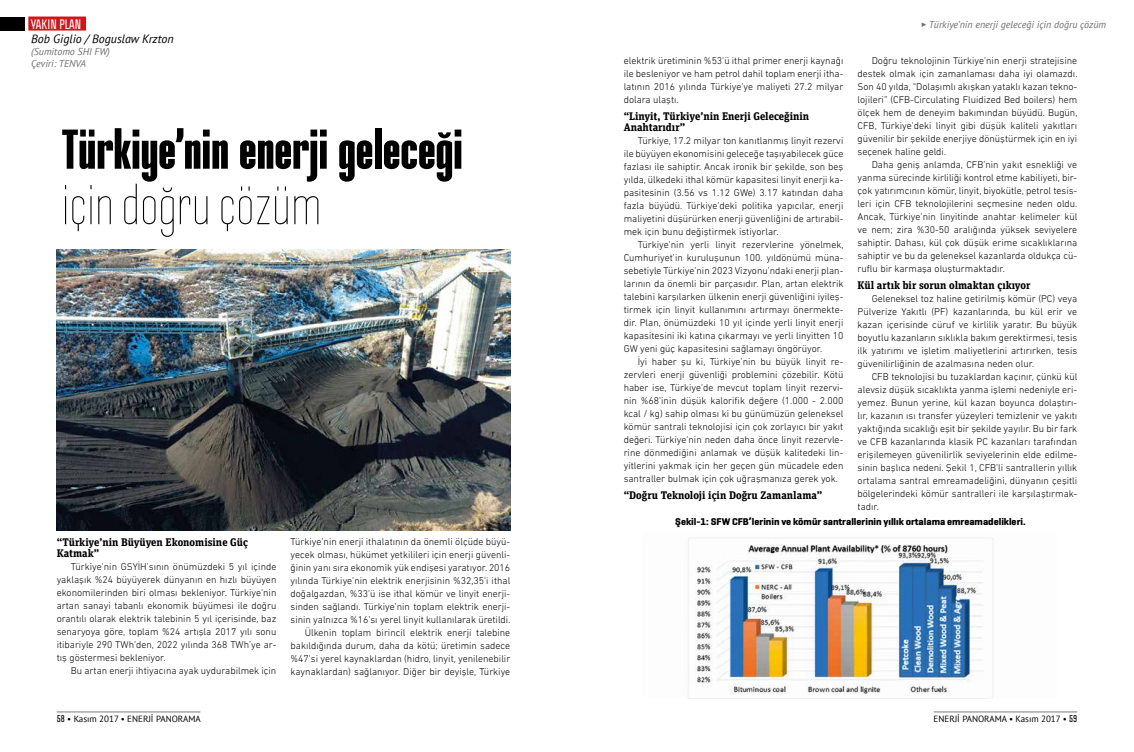
<style>
.page{position:relative;width:1134px;height:752px;background:#fff}
.page>*{position:absolute;margin:0;border:0;box-sizing:border-box;transform-origin:0 0}
.t1{font:900 55.9px "Ristretto Pro";color:#000}
.t2{font:100 55.9px "Ristretto Pro";color:#000}
.t3{font:italic 12px "PT Sans";color:#000}
.t4{font:700 12px "Politica Condensed";letter-spacing:.01em;color:#fff}
.t5{font:700 11px/11px "Unit Slab Pro";color:#000}
.t6{font:300 10px/13px "DIN Next LT Pro";color:#000;text-align:justify}
.t7{font:700 10px "Geogrotesque";color:#000}
.t8{font:italic 10px/12px "PT Sans";color:#706f6f}
.t9{font:9px "PT Sans";color:#000}
.s1{font-family:"Unit Slab Pro"}
.s2{font-family:"Politica Condensed";font-weight:700}
</style>
<div class="page">
<img style="left:688px;top:538px;width:306px;height:158px">
<img style="left:57px;top:249px;width:453px;height:281px">
<hr style="left:57px;top:711px;width:143px;height:1px;background:#7c7b7b">
<hr style="left:934px;top:711px;width:143px;height:1px;background:#7c7b7b">
<div style="left:0;top:17px;width:25px;height:13px;background:#000"></div>
<div style="left:28px;top:17px;width:58px;height:14px;background:#cd171a"></div>
<p class="t4" style="left:31px;top:15px;width:52px">YAKIN PLAN</p>
<p class="t8" style="left:921px;top:18px;width:186px"><span class="s1">▶</span> Türkiye’nin enerji geleceği için doğru çözüm</p>
<p class="t3" style="left:31px;top:31px;width:144px">Bob Giglio / Boguslaw Krzton</p>
<p class="t8" style="left:31px;top:46px;width:80px">(Sumitomo SHI FW)<br>Çeviri: TENVA</p>
<p class="t6" style="left:624px;top:54px;width:221px">elektrik üretiminin %53’ü ithal primer enerji kaynağı ile besleniyor ve ham petrol dahil toplam enerji itha&shy;latının 2016 yılında Türkiye’ye maliyeti 27.2 milyar dolara ulaştı.</p>
<p class="t5" style="left:624px;top:110px;width:187px">“Linyit, Türkiye’nin Enerji Geleceğinin<br>Anahtarıdır”</p>
<p class="t6" style="left:624px;top:134px;width:221px;text-indent:14px">Türkiye, 17.2 milyar ton kanıtlanmış linyit rezervi ile büyüyen ekonomisini geleceğe taşıyabilecek güce fazlası ile sahiptir. Ancak ironik bir şekilde, son beş yılda, ülkedeki ithal kömür kapasitesi linyit enerji ka&shy;pasitesinin (3.56 vs 1.12 GWe) 3.17 katından daha fazla büyüdü. Türkiye’deki politika yapıcılar, enerji maliyetini düşürürken enerji güvenliğini de artırabil&shy;mek için bunu değiştirmek istiyorlar.</p>
<p class="t6" style="left:624px;top:238px;width:221px;text-indent:14px">Türkiye’nin yerli linyit rezervlerine yönelmek, Cumhuriyet’in kuruluşunun 100. yıldönümü müna&shy;sebetiyle Türkiye’nin 2023 Vizyonu’ndaki enerji plan&shy;larının da önemli bir parçasıdır. Plan, artan elektrik talebini karşılarken ülkenin enerji güvenliğini iyileş&shy;tirmek için linyit kullanımını artırmayı önermekte&shy;dir. Plan, önümüzdeki 10 yıl içinde yerli linyit enerji kapasitesini iki katına çıkarmayı ve yerli linyitten 10<br>GW yeni güç kapasitesini sağlamayı öngörüyor.</p>
<p class="t6" style="left:624px;top:355px;width:221px;text-indent:14px">İyi haber şu ki, Türkiye’nin bu büyük linyit re&shy;zervleri enerji güvenliği problemini çözebilir. Kötü haber ise, Türkiye’de mevcut toplam linyit rezervi&shy;nin %68’inin düşük kalorifik değere (1.000 - 2.000 kcal / kg) sahip olması ki bu günümüzün geleneksel kömür santrali teknolojisi için çok zorlayıcı bir yakıt değeri. Türkiye’nin neden daha önce linyit rezervle&shy;rine dönmediğini anlamak ve düşük kalitedeki lin&shy;yitlerini yakmak için her geçen gün mücadele eden santraller bulmak için çok uğraşmanıza gerek yok.</p>
<p class="t5" style="left:624px;top:489px;width:200px">“Doğru Teknoloji için Doğru Zamanlama”</p>
<p class="t6" style="left:857px;top:54px;width:221px;text-indent:14px">Doğru teknolojinin Türkiye’nin enerji stratejisine destek olmak için zamanlaması daha iyi olamazdı.<br>Son 40 yılda, “Dolaşımlı akışkan yataklı kazan tekno&shy;lojileri” (CFB-Circulating Fluidized Bed boilers) hem ölçek hem de deneyim bakımından büyüdü. Bugün, CFB, Türkiye’deki linyit gibi düşük kaliteli yakıtları güvenilir bir şekilde enerjiye dönüştürmek için en iyi seçenek haline geldi.</p>
<p class="t6" style="left:857px;top:158px;width:221px;text-indent:14px">Daha geniş anlamda, CFB’nin yakıt esnekliği ve yanma sürecinde kirliliği kontrol etme kabiliyeti, bir&shy;çok yatırımcının kömür, linyit, biyokütle, petrol tesis&shy;leri için CFB teknolojilerini seçmesine neden oldu.<br>Ancak, Türkiye’nin linyitinde anahtar kelimeler kül ve nem; zira %30-50 aralığında yüksek seviyelere sahiptir. Dahası, kül çok düşük erime sıcaklıklarına sahiptir ve bu da geleneksel kazanlarda oldukça cü&shy;ruflu bir karmaşa oluşturmaktadır.</p>
<p class="t5" style="left:857px;top:279px;width:174px">Kül artık bir sorun olmaktan çıkıyor</p>
<p class="t6" style="left:857px;top:292px;width:221px;text-indent:14px">Geleneksel toz haline getirilmiş kömür (PC) veya Pülverize Yakıtlı (PF) kazanlarında, bu kül erir ve kazan içerisinde cüruf ve kirlilik yaratır. Bu büyük boyutlu kazanların sıklıkla bakım gerektirmesi, tesis ilk yatırımı ve işletim maliyetlerini artırırken, tesis güvenilirliğinin de azalmasına neden olur.</p>
<p class="t6" style="left:857px;top:370px;width:221px;text-indent:14px">CFB teknolojisi bu tuzaklardan kaçınır, çünkü kül alevsiz düşük sıcaklıkta yanma işlemi nedeniyle eri&shy;yemez. Bunun yerine, kül kazan boyunca dolaştırı&shy;lır, kazanın ısı transfer yüzeyleri temizlenir ve yakıtı yaktığında sıcaklığı eşit bir şekilde yayılır. Bu bir fark ve CFB kazanlarında klasik PC kazanları tarafından erişilemeyen güvenilirlik seviyelerinin elde edilme&shy;sinin başlıca nedeni. Şekil 1, CFB’li santrallerin yıllık ortalama santral emreamadeliğini, dünyanın çeşitli bölgelerindeki kömür santralleri ile karşılaştırmak&shy;tadır.</p>
<p class="t7" style="left:675px;top:515px;width:352px">Şekil-1: SFW CFB’lerinin ve kömür santrallerinin yıllık ortalama emreamadelikleri.</p>
<h1 class="t1" style="left:62px;top:116px;width:403px">Türkiye’nin enerji geleceği</h1>
<h1 class="t2" style="left:62px;top:174px;width:261px">için doğru çözüm</h1>
<p class="t5" style="left:57px;top:536px;width:193px">“Türkiye’nin Büyüyen Ekonomisine Güç<br>Katmak”</p>
<p class="t6" style="left:57px;top:560px;width:221px;text-indent:14px">Türkiye’nin GSYİH’sının önümüzdeki 5 yıl içinde yaklaşık %24 büyüyerek dünyanın en hızlı büyüyen ekonomilerinden biri olması bekleniyor. Türkiye’nin artan sanayi tabanlı ekonomik büyümesi ile doğru orantılı olarak elektrik talebinin 5 yıl içerisinde, baz senaryoya göre, toplam %24 artışla 2017 yılı sonu itibariyle 290 TWh’den, 2022 yılında 368 TWh’ye ar&shy;tış göstermesi bekleniyor.</p>
<p class="t6" style="left:71px;top:664px;width:207px">Bu artan enerji ihtiyacına ayak uydurabilmek için</p>
<p class="t6" style="left:291px;top:534px;width:221px;text-align:right">Türkiye’nin enerji ithalatının da önemli ölçüde büyü&shy;yecek olması, hükümet yetkilileri için enerji güvenli&shy;ğinin yanı sıra ekonomik yük endişesi yaratıyor. 2016 yılında Türkiye’nin elektrik enerjisinin %32,35’i ithal doğalgazdan, %33’ü ise ithal kömür ve linyit enerji&shy;sinden sağlandı. Türkiye’nin toplam elektrik enerji&shy;sinin yalnızca %16’sı yerel linyit kullanılarak üretildi.<br>Ülkenin toplam birincil elektrik enerji talebine bakıldığında durum, daha da kötü; üretimin sadece %47’si yerel kaynaklardan (hidro, linyit, yenilenebilir kaynaklardan) sağlanıyor. Diğer bir deyişle, Türkiye</p>
<p class="t9" style="left:57px;top:712px;width:146px"><span class="s2">58</span> • Kasım 2017 • ENERJİ PANORAMA</p>
<p class="t9" style="left:934px;top:712px;width:145px">ENERJİ PANORAMA • Kasım 2017 • <span class="s2">59</span></p>
</div>
